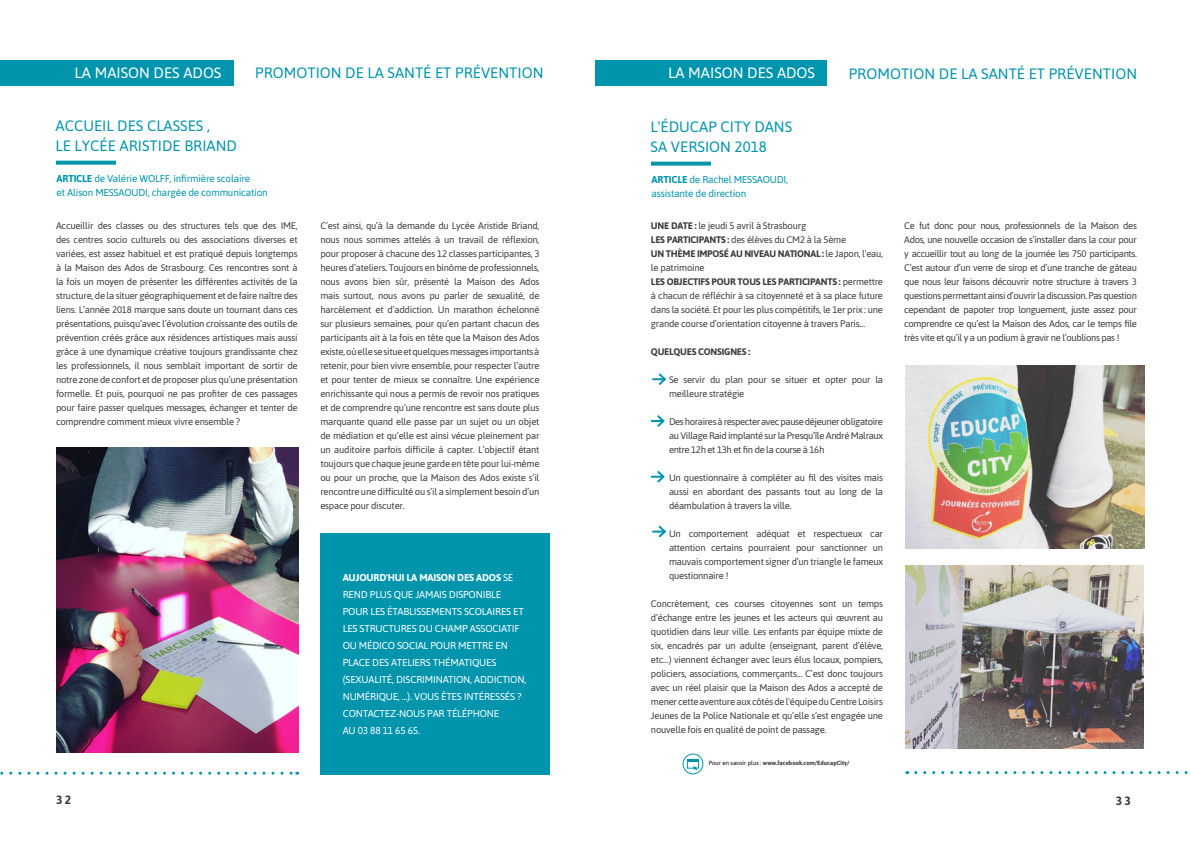
<style>
.page{position:relative;width:1191px;height:842px;background:#fff}
.page>*{position:absolute;margin:0;border:0;box-sizing:border-box;transform-origin:0 0}
.t1{font:15px/20px "Asap";color:#0095ad}
.t2{font:15px "Asap";color:#fff}
.t3{font:700 12px "Asap";color:#3c3c3b}
.t4{font:10px/17px "Asap";letter-spacing:-.02em;color:#fff}
.t5{font:10px/14px "Asap";letter-spacing:-.02em;color:#0095ad}
.t6{font:9.5px/14px "Asap";letter-spacing:-.025em;color:#3c3c3b;text-align:justify}
.t7{font:700 9.5px "Asap";letter-spacing:-.025em;color:#3c3c3b}
.t8{font:700 6px "Asap";color:#3c3c3b}
.s1{font-weight:700}
.s2{font-weight:400;color:#000}
</style>
<div class="page">
<div style="left:320px;top:533px;width:230px;height:242px;background:#0095ad"></div>
<div style="left:0;top:60px;width:233px;height:25px;background:#0095ad"></div>
<div style="left:595px;top:60px;width:232px;height:25px;background:#0095ad"></div>
<svg style="left:56px;top:161px;width:60px;height:4px"></svg>
<svg style="left:651px;top:162px;width:60px;height:4px"></svg>
<img style="left:905px;top:565px;width:238px;height:183px">
<img style="left:905px;top:366px;width:239px;height:183px">
<img style="left:57px;top:447px;width:241px;height:306px">
<svg style="left:0;top:772px;width:298px;height:3px"></svg>
<svg style="left:915px;top:771px;width:273px;height:3px"></svg>
<svg style="left:653px;top:373px;width:13px;height:12px"></svg>
<svg style="left:651px;top:415px;width:14px;height:12px"></svg>
<svg style="left:651px;top:471px;width:14px;height:12px"></svg>
<svg style="left:653px;top:526px;width:13px;height:12px"></svg>
<div style="left:683px;top:754px;width:20px;height:20px;border:1px solid #0095ad;border-radius:50%"></div>
<div style="left:687px;top:760px;width:12px;height:8px;border:1px solid #0095ad"></div>
<svg style="left:687px;top:760px;width:11px;height:10px"></svg>
<h1 class="t2" style="left:75px;top:62px;width:148px">LA MAISON DES ADOS</h1>
<h1 class="t1" style="left:255px;top:62px;width:290px">PROMOTION DE LA SANTÉ ET PRÉVENTION</h1>
<h1 class="t2" style="left:668px;top:62px;width:148px">LA MAISON DES ADOS</h1>
<h1 class="t1" style="left:848px;top:63px;width:290px">PROMOTION DE LA SANTÉ ET PRÉVENTION</h1>
<h1 class="t1" style="left:56px;top:114px;width:183px">ACCUEIL DES CLASSES ,<br>LE LYCÉE ARISTIDE BRIAND</h1>
<h1 class="t1" style="left:650px;top:115px;width:143px">L'ÉDUCAP CITY DANS<br>SA VERSION 2018</h1>
<p class="t5" style="left:57px;top:171px;width:213px"><span class="s1">ARTICLE</span> de Valérie WOLFF, infirmière scolaire<br>et Alison MESSAOUDI, chargée de communication</p>
<p class="t5" style="left:651px;top:171px;width:138px"><span class="s1">ARTICLE</span> de Rachel MESSAOUDI, assistante de direction</p>
<p class="t6" style="left:320px;top:218px;width:221px">C’est ainsi, qu’à la demande du Lycée Aristide Briand, nous nous sommes attelés à un travail de réflexion, pour proposer à chacune des 12 classes participantes, 3 heures d’ateliers. Toujours en binôme de professionnels, nous avons bien sûr, présenté la Maison des Ados mais surtout, nous avons pu parler de sexualité, de harcèlement et d’addiction. Un marathon échelonné sur plusieurs semaines, pour qu’en partant chacun des participants ait à la fois en tête que la Maison des Ados existe, où elle se situe et quelques messages importants à retenir, pour bien vivre ensemble, pour respecter l’autre et pour tenter de mieux se connaître. Une expérience enrichissante qui nous a permis de revoir nos pratiques et de comprendre qu’une rencontre est sans doute plus marquante quand elle passe par un sujet ou un objet de médiation et qu’elle est ainsi vécue pleinement par un auditoire parfois difficile à capter. L’objectif étant toujours que chaque jeune garde en tête pour lui-même ou pour un proche, que la Maison des Ados existe s’il rencontre une difficulté ou s’il a simplement besoin d’un espace pour discuter.</p>
<p class="t6" style="left:56px;top:218px;width:243px">Accueillir des classes ou des structures tels que des IME, des centres socio culturels ou des associations diverses et variées, est assez habituel et est pratiqué depuis longtemps à la Maison des Ados de Strasbourg. Ces rencontres sont à la fois un moyen de présenter les différentes activités de la structure, de la situer géographiquement et de faire naître des liens. L’année 2018 marque sans doute un tournant dans ces présentations, puisqu’avec l’évolution croissante des outils de prévention créés grâce aux résidences artistiques mais aussi grâce à une dynamique créative toujours grandissante chez les professionnels, il nous semblait important de sortir de notre zone de confort et de proposer plus qu’une présentation formelle. Et puis, pourquoi ne pas profiter de ces passages pour faire passer quelques messages, échanger et tenter de comprendre comment mieux vivre ensemble ?</p>
<p class="t6" style="left:651px;top:218px;width:234px;text-align:left"><span class="s1">UNE DATE :</span> le jeudi 5 avril à Strasbourg<br><span class="s1">LES PARTICIPANTS :</span> des élèves du CM2 à la 5ème<br><span class="s1">UN THÈME IMPOSÉ AU NIVEAU NATIONAL :</span> le Japon, l'eau, le patrimoine<br><span class="s1">LES OBJECTIFS POUR TOUS LES PARTICIPANTS :</span> permettre à chacun de réfléchir à sa citoyenneté et à sa place future dans la société. Et pour les plus compétitifs, le 1er prix : une grande course d’orientation citoyenne à travers Paris…</p>
<p class="t7" style="left:651px;top:345px;width:101px">QUELQUES CONSIGNES :</p>
<p class="t6" style="left:669px;top:372px;width:216px">Se servir du plan pour se situer et opter pour la meilleure stratégie</p>
<p class="t6" style="left:669px;top:414px;width:216px">Des horaires à respecter avec pause déjeuner obligatoire au Village Raid implanté sur la Presqu’île André Malraux entre 12h et 13h et fin de la course à 16h</p>
<p class="t6" style="left:669px;top:470px;width:216px">Un questionnaire à compléter au fil des visites mais aussi en abordant des passants tout au long de la déambulation à travers la ville.</p>
<p class="t6" style="left:669px;top:526px;width:216px">Un comportement adéquat et respectueux car attention certains pourraient pour sanctionner un mauvais comportement signer d’un triangle le fameux questionnaire !</p>
<p class="t6" style="left:651px;top:596px;width:234px">Concrètement, ces courses citoyennes sont un temps d’échange entre les jeunes et les acteurs qui œuvrent au quotidien dans leur ville. Les enfants par équipe mixte de six, encadrés par un adulte (enseignant, parent d’élève, etc…) viennent échanger avec leurs élus locaux, pompiers, policiers, associations, commerçants… C’est donc toujours avec un réel plaisir que la Maison des Ados a accepté de mener cette aventure aux côtés de l'équipe du Centre Loisirs Jeunes de la Police Nationale et qu’elle s’est engagée une nouvelle fois en qualité de point de passage.</p>
<p class="t4" style="left:343px;top:568px;width:185px"><span class="s1">AUJOURD'HUI LA MAISON DES ADOS</span> SE<br>REND PLUS QUE JAMAIS DISPONIBLE<br>POUR LES ÉTABLISSEMENTS SCOLAIRES ET<br>LES STRUCTURES DU CHAMP ASSOCIATIF<br>OU MÉDICO SOCIAL POUR METTRE EN<br>PLACE DES ATELIERS THÉMATIQUES (SEXUALITÉ, DISCRIMINATION, ADDICTION,<br>NUMÉRIQUE, ...). VOUS ÊTES INTÉRESSÉS ?<br>CONTACTEZ-NOUS PAR TÉLÉPHONE<br>AU 03 88 11 65 65.</p>
<p class="t8" style="left:708px;top:759px;width:142px"><span class="s2">Pour en savoir plus :</span> www.facebook.com/EducapCity/</p>
<p class="t6" style="left:904px;top:218px;width:234px">Ce fut donc pour nous, professionnels de la Maison des Ados, une nouvelle occasion de s’installer dans la cour pour y accueillir tout au long de la journée les 750 participants.<br>C’est autour d’un verre de sirop et d’une tranche de gâteau que nous leur faisons découvrir notre structure à travers 3 questions permettant ainsi d’ouvrir la discussion. Pas question cependant de papoter trop longuement, juste assez pour comprendre ce qu’est la Maison des Ados, car le temps file très vite et qu’il y a un podium à gravir ne l’oublions pas !</p>
<p class="t3" style="left:56px;top:791px;width:17px">32</p>
<p class="t3" style="left:1115px;top:792px;width:17px">33</p>
</div>
